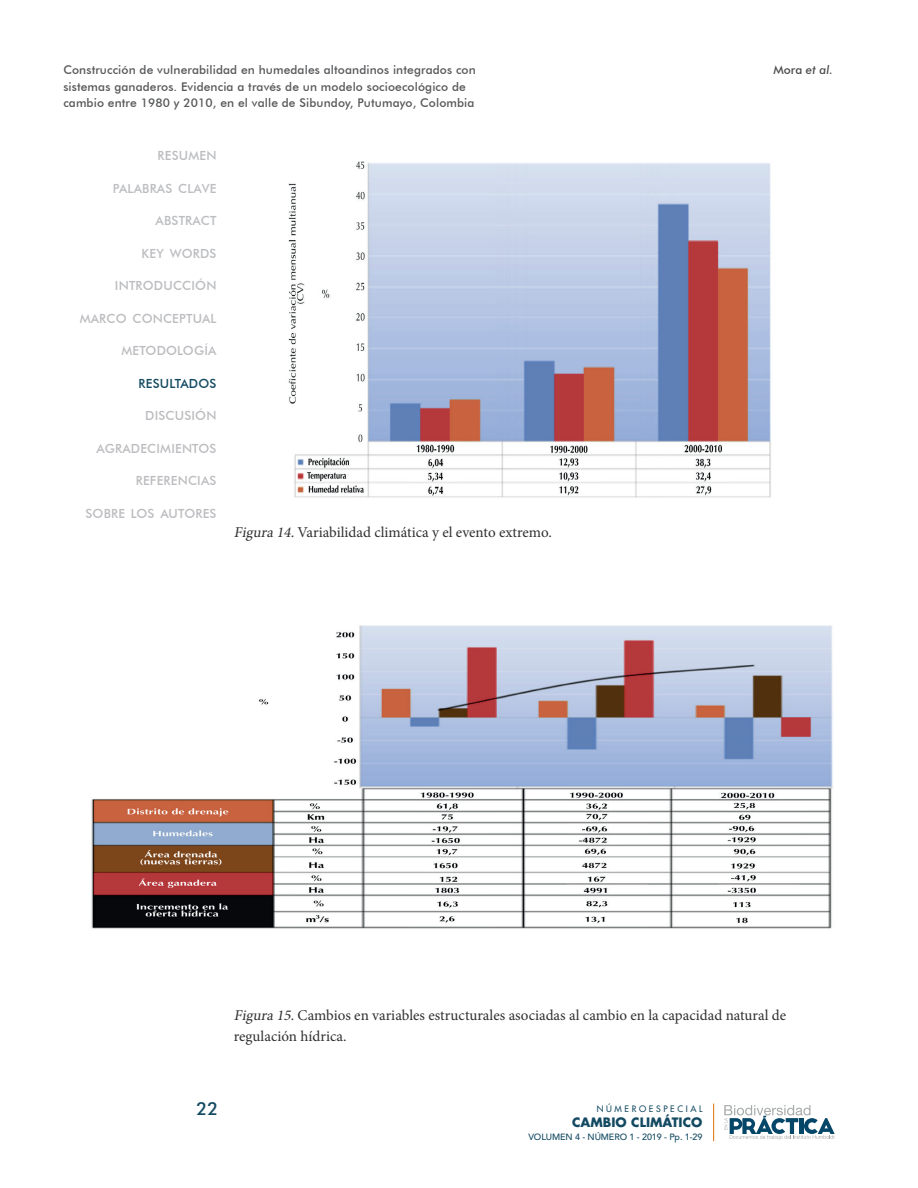
<style>
.page{position:relative;width:918px;height:1188px;background:#fff}
.page>*{position:absolute;margin:0;border:0;box-sizing:border-box;transform-origin:0 0}
.t1{font:500 18px "Futura BT";color:#134a62}
.t2{font:15px/21px "Minion Pro";color:#312f30}
.t3{font:500 12.6px "Futura BT";letter-spacing:.015em;color:#bcbdc0}
.t4{font:700 12.6px "Futura Std";letter-spacing:.005em;color:#134a62}
.t5{font:500 12.6px "Futura BT";letter-spacing:.015em;color:#134a62}
.t6{font:500 12px/16.5px "Futura BT";letter-spacing:.01em;color:#57585a}
.t7{font:italic 500 12px "Futura BT";color:#4b4c4d}
.t8{font:500 9px "Avenir LT Std";letter-spacing:-.01em;color:#134a62}
.t9{font:500 8.7px "Futura Std";letter-spacing:.3em;color:#134a62}
.s1{font-style:normal}
.s2{font-style:italic}
</style>
<div class="page">
<svg style="left:724px;top:1105px;width:111px;height:35px"></svg>
<hr style="left:713px;top:1104px;width:1px;height:37px;background:#dd8125">
<img style="left:288px;top:161px;width:483px;height:337px">
<img style="left:91px;top:625px;width:742px;height:304px">
<p class="t6" style="left:63px;top:61px;width:414px">Construcción de vulnerabilidad en humedales altoandinos integrados con</p>
<p class="t7" style="left:774px;top:62px;width:61px"><span class="s1">Mora</span> et al.</p>
<p class="t6" style="left:63px;top:78px;width:413px">sistemas ganaderos. Evidencia a través de un modelo socioecológico de cambio entre 1980 y 2010, en el valle de Sibundoy, Putumayo, Colombia</p>
<p class="t3" style="left:158px;top:148px;width:60px">RESUMEN</p>
<p class="t3" style="left:113px;top:180px;width:105px">PALABRAS CLAVE</p>
<p class="t3" style="left:156px;top:213px;width:62px">ABSTRACT</p>
<p class="t3" style="left:142px;top:245px;width:76px">KEY WORDS</p>
<p class="t3" style="left:115px;top:278px;width:103px">INTRODUCCIÓN</p>
<p class="t3" style="left:80px;top:310px;width:138px">MARCO CONCEPTUAL</p>
<p class="t3" style="left:122px;top:343px;width:96px">METODOLOGÍA</p>
<p class="t5" style="left:139px;top:375px;width:79px">RESULTADOS</p>
<p class="t3" style="left:145px;top:408px;width:73px">DISCUSIÓN</p>
<p class="t3" style="left:97px;top:440px;width:121px">AGRADECIMIENTOS</p>
<p class="t3" style="left:136px;top:473px;width:82px">REFERENCIAS</p>
<p class="t3" style="left:86px;top:505px;width:132px">SOBRE LOS AUTORES</p>
<p class="t2" style="left:234px;top:522px;width:319px"><span class="s2">Figura14.</span>Variabilidad climática y el evento extremo.</p>
<p class="t2" style="left:234px;top:1005px;width:554px"><span class="s2">Figura15</span>. Cambios en variables estructurales asociadas al cambio en la capacidad natural de regulación hídrica.</p>
<h1 class="t1" style="left:197px;top:1098px;width:23px">22</h1>
<p class="t9" style="left:597px;top:1103px;width:107px">NÚMEROESPECIAL</p>
<p class="t4" style="left:572px;top:1114px;width:132px">CAMBIO CLIMÁTICO</p>
<p class="t8" style="left:528px;top:1131px;width:176px">VOLUMEN 4 - NÚMERO 1 - 2019 - Pp. 1-29</p>
</div>
